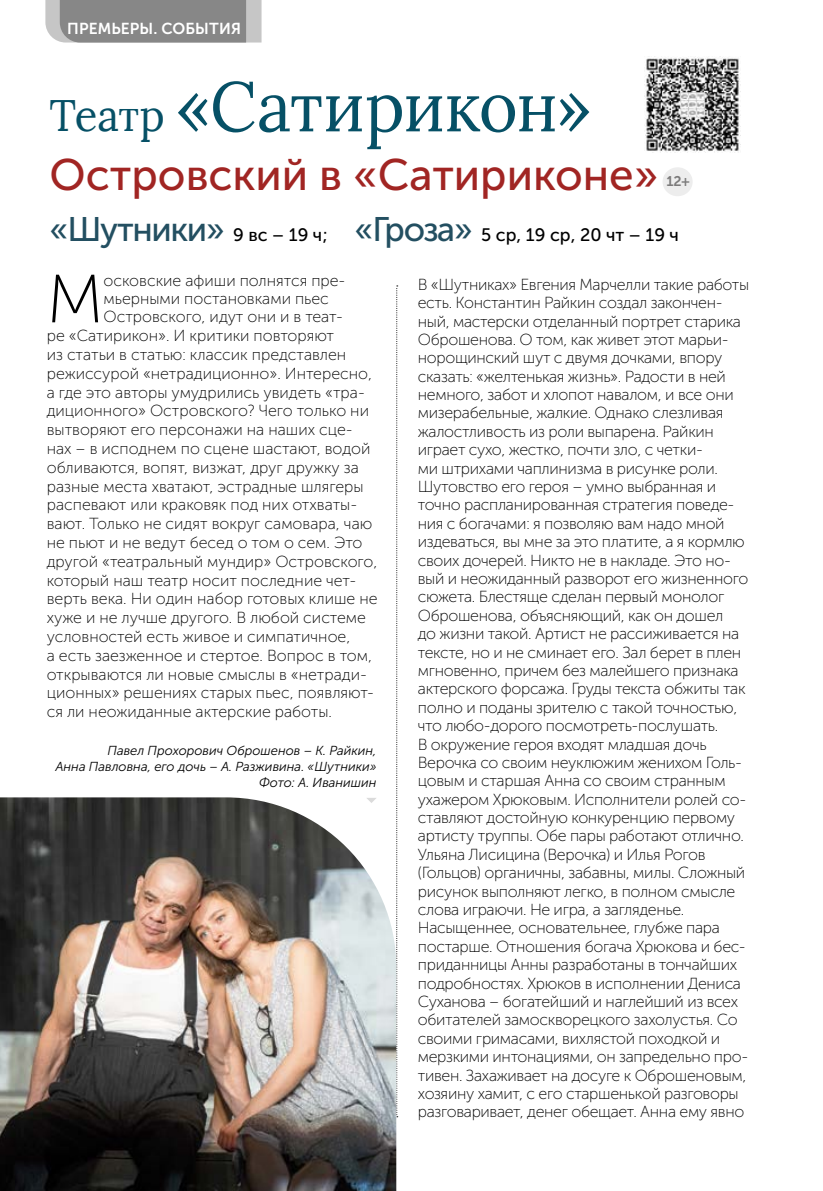
<style>
.page{position:relative;width:823px;height:1191px;background:#fff}
.page>*{position:absolute;margin:0;border:0;box-sizing:border-box;transform-origin:0 0}
.t1{font:70px "Lora";letter-spacing:-.01em;color:#065066;scale:.95 1}
.t2{font:68px "Museo Sans Cyrl 100";color:#000}
.t3{font:44px "Museo Sans Cyrl 500";color:#a12523}
.t4{font:18px "Museo Sans Cyrl 500";color:#000}
.t5{font:16px/18.4px "Museo Sans Cyrl 100";letter-spacing:-.02em;color:#000}
.t6{font:16px "Museo Sans Cyrl 100";color:#000}
.t7{font:15.8px "Museo Sans Cyrl 700";letter-spacing:.005em;color:#fff}
.t8{font:14px "Museo Sans Cyrl 700";color:#7c7b7b}
.t9{font:italic 13px/16px "Museo Sans Cyrl 300";color:#000;text-align:right}
.s1{font-size:44px}
.s2{font-size:34px;color:#234f61}
</style>
<div class="page">
<svg style="left:396px;top:285px;width:1px;height:832px"></svg>
<div style="left:662px;top:167px;width:30px;height:29px;background:#ededed;border-radius:50%"></div>
<img style="left:0;top:797px;width:396px;height:394px">
<svg style="left:366px;top:798px;width:10px;height:5px"></svg>
<img style="left:644px;top:57px;width:96px;height:96px">
<svg style="left:45px;top:0;width:216px;height:43px;background:#919191"></svg>
<p class="t7" style="left:67px;top:20px;width:175px">ПРЕМЬЕРЫ. СОБЫТИЯ</p>
<h1 class="t1" style="left:50px;top:64px;width:571px"><span class="s1">Театр</span> «Сатирикон»</h1>
<h3 class="t3" style="left:50px;top:150px;width:610px">Островский в «Сатириконе»</h3>
<p class="t4" style="left:50px;top:225px;width:630px"><span class="s2">«Шутники»</span> 9 вс – 19 ч; <span class="s2">«Гроза»</span> 5 ср, 19 ср, 20 чт – 19 ч</p>
<p class="t8" style="left:666px;top:173px;width:25px">12+</p>
<h2 class="t2" style="left:47px;top:263px;width:58px">М</h2>
<p class="t6" style="left:103px;top:272px;width:243px">осковские афиши полнятся пре-</p>
<p class="t6" style="left:103px;top:290px;width:227px">мьерными постановками пьес</p>
<p class="t6" style="left:103px;top:308px;width:241px">Островского, идут они и в теат-</p>
<p class="t6" style="left:47px;top:327px;width:289px">ре «Сатирикон». И критики повторяют</p>
<p class="t6" style="left:47px;top:346px;width:301px">из статьи в статью: классик представлен</p>
<p class="t6" style="left:47px;top:365px;width:327px">режиссурой «нетрадиционно». Интересно,</p>
<p class="t6" style="left:47px;top:383px;width:319px">а где это авторы умудрились увидеть «тра-</p>
<p class="t6" style="left:47px;top:402px;width:323px">диционного» Островского? Чего только ни</p>
<p class="t6" style="left:47px;top:421px;width:307px">вытворяют его персонажи на наших сце-</p>
<p class="t6" style="left:47px;top:440px;width:325px">нах – в исподнем по сцене шастают, водой</p>
<p class="t6" style="left:47px;top:459px;width:313px">обливаются, вопят, визжат, друг дружку за</p>
<p class="t6" style="left:47px;top:477px;width:318px">разные места хватают, эстрадные шлягеры</p>
<p class="t6" style="left:47px;top:496px;width:312px">распевают или краковяк под них отхваты-</p>
<p class="t6" style="left:47px;top:515px;width:327px">вают. Только не сидят вокруг самовара, чаю</p>
<p class="t6" style="left:47px;top:534px;width:317px">не пьют и не ведут бесед о том о сем. Это</p>
<p class="t6" style="left:47px;top:553px;width:332px">другой «театральный мундир» Островского,</p>
<p class="t6" style="left:47px;top:571px;width:311px">который наш театр носит последние чет-</p>
<p class="t6" style="left:47px;top:590px;width:332px">верть века. Ни один набор готовых клише не</p>
<p class="t6" style="left:47px;top:609px;width:320px">хуже и не лучше другого. В любой системе</p>
<p class="t6" style="left:47px;top:628px;width:305px">условностей есть живое и симпатичное,</p>
<p class="t6" style="left:47px;top:647px;width:326px">а есть заезженное и стертое. Вопрос в том,</p>
<p class="t6" style="left:47px;top:665px;width:321px">открываются ли новые смыслы в «нетради-</p>
<p class="t6" style="left:47px;top:684px;width:329px">ционных» решениях старых пьес, появляют-</p>
<p class="t6" style="left:47px;top:703px;width:286px">ся ли неожиданные актерские работы.</p>
<p class="t9" style="left:55px;top:742px;width:322px">Павел Прохорович Оброшенов – К. Райкин,<br>Анна Павловна, его дочь – А. Разживина. «Шутники»<br>Фото: А. Иванишин</p>
<p class="t5" style="left:417px;top:275px;width:332px">В «Шутниках» Евгения Марчелли такие работы есть. Константин Райкин создал закончен&shy;ный, мастерски отделанный портрет старика Оброшенова. О том, как живет этот марьи&shy;норощинский шут с двумя дочками, впору сказать: «желтенькая жизнь». Радости в ней немного, забот и хлопот навалом, и все они мизерабельные, жалкие. Однако слезливая жалостливость из роли выпарена. Райкин играет сухо, жестко, почти зло, с четки-<br>ми штрихами чаплинизма в рисунке роли.<br>Шутовство его героя – умно выбранная и точно распланированная стратегия поведе&shy;ния с богачами: я позволяю вам надо мной издеваться, вы мне за это платите, а я кормлю своих дочерей. Никто не в накладе. Это но&shy;вый и неожиданный разворот его жизненного сюжета. Блестяще сделан первый монолог Оброшенова, объясняющий, как он дошел<br>до жизни такой. Артист не рассиживается на тексте, но и не сминает его. Зал берет в плен мгновенно, причем без малейшего признака актерского форсажа. Груды текста обжиты так полно и поданы зрителю с такой точностью, что любо-дорого посмотреть- послушать.<br>В окружение героя входят младшая дочь Верочка со своим неуклюжим женихом Голь&shy;цовым и старшая Анна со своим странным ухажером Хрюковым. Исполнители ролей со&shy;ставляют достойную конкуренцию первому артисту труппы. Обе пары работают отлично.<br>Ульяна Лисицина (Верочка) и Илья Рогов (Гольцов) органичны, забавны, милы. Сложный рисунок выполняют легко, в полном смысле слова играючи. Не игра, а загляденье.<br>Насыщеннее, основательнее, глубже пара постарше. Отношения богача Хрюкова и бес&shy;приданницы Анны разработаны в тончайших подробностях. Хрюков в исполнении Дениса Суханова – богатейший и наглейший из всех обитателей замоскворецкого захолустья. Со своими гримасами, вихлястой походкой и мерзкими интонациями, он запредельно про&shy;тивен. Захаживает на досуге к Оброшеновым, хозяину хамит, с его старшенькой разговоры разговаривает, денег обещает. Анна ему явно</p>
</div>
